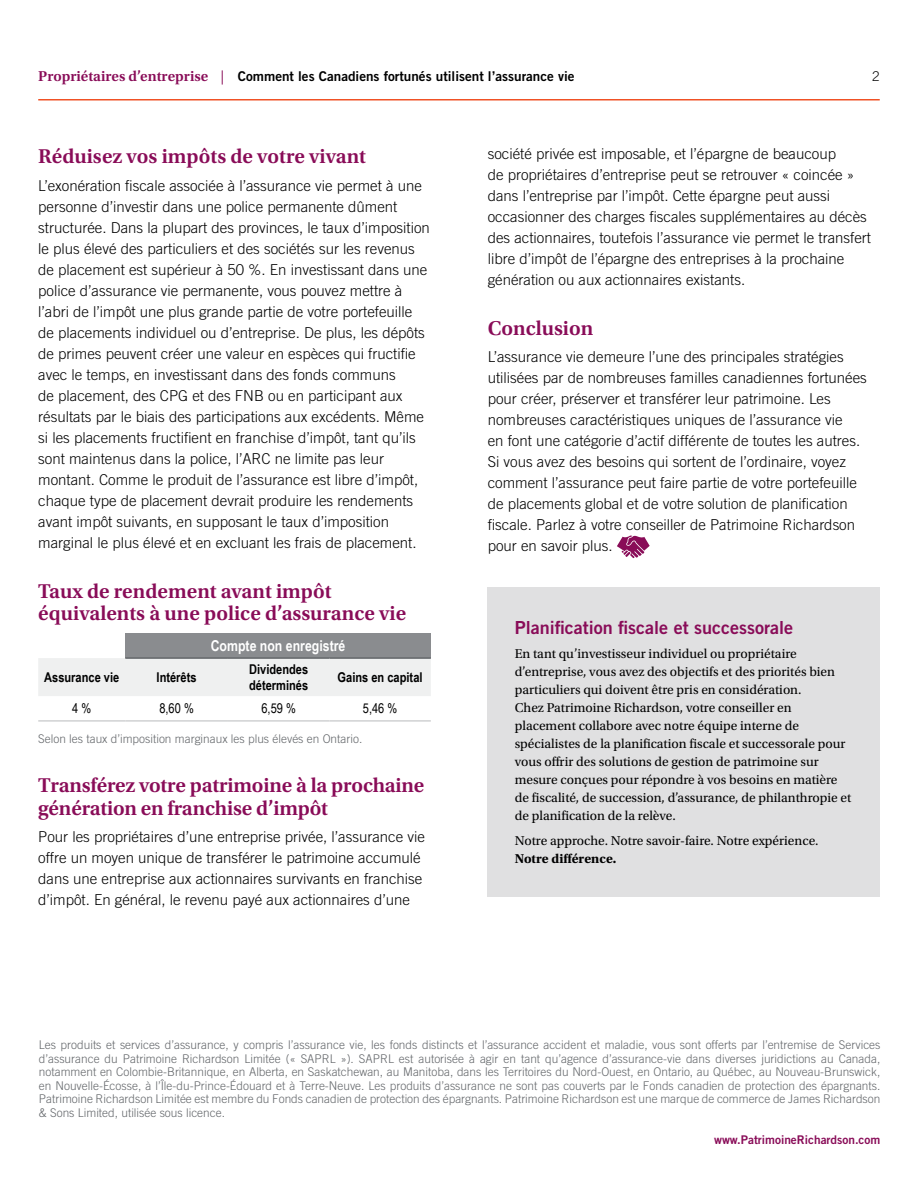
<style>
.page{position:relative;width:918px;height:1188px;background:#fff}
.page>*{position:absolute;margin:0;border:0;box-sizing:border-box;transform-origin:0 0}
.t1{font:600 21px/22.5px "Utopia Std";color:#890c58}
.t2{font:18px "Trade Gothic LT Std Bd 2";color:#890c58}
.t3{font:300 15px/21px "Trade Gothic LT Std";color:#000}
.t4{font:700 15px "Arial Narrow";color:#fff}
.t5{font:13.5px/18px "Utopia Std";color:#000}
.t6{font:13.5px "Trade Gothic LT Std Bd 2";color:#000}
.t7{font:700 13.5px/16.2px "Arial Narrow";color:#000}
.t8{font:13.5px "Arial Narrow";color:#000}
.t9{font:700 13.5px "Utopia Std";color:#000}
.t10{font:300 13.5px "Trade Gothic LT Std";color:#000}
.t11{font:300 12px/13.5px "Trade Gothic LT Std";color:#63666a;text-align:justify}
.t12{font:12px "Trade Gothic LT Std Bd 2";color:#890c58}
.s1{font-family:"Utopia Std";font-weight:600;font-size:15px;color:#890c58}
.s2{font-family:"Utopia Std";font-size:15px;color:#890c58}
</style>
<div class="page">
<hr style="left:38px;top:99px;width:842px;height:1px;background:#f05125">
<div style="left:125px;top:633px;width:306px;height:25px;background:#8a8c8f"></div>
<div style="left:38px;top:658px;width:393px;height:38px;background:#eff0f0"></div>
<hr style="left:38px;top:720px;width:87px;height:2px;background:#d0d1d2">
<hr style="left:125px;top:720px;width:103px;height:2px;background:#d0d1d2">
<hr style="left:228px;top:720px;width:101px;height:2px;background:#d0d1d2">
<hr style="left:329px;top:720px;width:102px;height:2px;background:#d0d1d2">
<hr style="left:125px;top:657px;width:103px;height:2px;background:#63666a">
<hr style="left:228px;top:657px;width:101px;height:2px;background:#63666a">
<hr style="left:329px;top:657px;width:102px;height:2px;background:#63666a">
<svg style="left:617px;top:535px;width:33px;height:23px"></svg>
<div style="left:488px;top:587px;width:392px;height:310px;background:#e0e0e1"></div>
<p class="t6" style="left:38px;top:68px;width:538px"><span class="s1">Propriétaires d’entreprise</span> <span class="s2">|</span> Comment les Canadiens fortunés utilisent l’assurance vie</p>
<p class="t10" style="left:872px;top:68px;width:9px">2</p>
<h1 class="t1" style="left:38px;top:146px;width:329px">Réduisez vos impôts de votre vivant</h1>
<p class="t3" style="left:38px;top:175px;width:393px">L’exonération fiscale associée à l’assurance vie permet à une personne d’investir dans une police permanente dûment structurée. Dans la plupart des provinces, le taux d’imposition le plus élevé des particuliers et des sociétés sur les revenus de placement est supérieur à 50 %. En investissant dans une police d’assurance vie permanente, vous pouvez mettre à l’abri de l’impôt une plus grande partie de votre portefeuille de placements individuel ou d’entreprise. De plus, les dépôts de primes peuvent créer une valeur en espèces qui fructifie avec le temps, en investissant dans des fonds communs<br>de placement, des CPG et des FNB ou en participant aux résultats par le biais des participations aux excédents. Même si les placements fructifient en franchise d’impôt, tant qu’ils sont maintenus dans la police, l’ARC ne limite pas leur montant. Comme le produit de l’assurance est libre d’impôt, chaque type de placement devrait produire les rendements avant impôt suivants, en supposant le taux d’imposition marginal le plus élevé et en excluant les frais de placement.</p>
<h1 class="t1" style="left:38px;top:580px;width:370px">Taux de rendement avant impôt équivalents à une police d’assurance vie</h1>
<p class="t4" style="left:211px;top:634px;width:136px">Compte non enregistré</p>
<p class="t7" style="left:44px;top:668px;width:77px">Assurance vie</p>
<p class="t7" style="left:157px;top:668px;width:41px">Intérêts</p>
<p class="t7" style="left:249px;top:660px;width:61px">Dividendes déterminés</p>
<p class="t7" style="left:338px;top:668px;width:86px">Gains en capital</p>
<p class="t8" style="left:72px;top:699px;width:21px">4 %</p>
<p class="t8" style="left:159px;top:699px;width:36px">8,60 %</p>
<p class="t8" style="left:261px;top:699px;width:36px">6,59 %</p>
<p class="t8" style="left:363px;top:699px;width:36px">5,46 %</p>
<p class="t11" style="left:38px;top:731px;width:326px">Selon les taux d’imposition marginaux les plus élevés en Ontario.</p>
<h1 class="t1" style="left:38px;top:774px;width:388px">Transférez votre patrimoine à la prochaine génération en franchise d’impôt</h1>
<p class="t3" style="left:38px;top:826px;width:388px">Pour les propriétaires d’une entreprise privée, l’assurance vie offre un moyen unique de transférer le patrimoine accumulé dans une entreprise aux actionnaires survivants en franchise d’impôt. En général, le revenu payé aux actionnaires d’une</p>
<p class="t3" style="left:488px;top:143px;width:385px">société privée est imposable, et l’épargne de beaucoup<br>de propriétaires d’entreprise peut se retrouver « coincée » dans l’entreprise par l’impôt. Cette épargne peut aussi occasionner des charges fiscales supplémentaires au décès des actionnaires, toutefois l’assurance vie permet le transfert libre d’impôt de l’épargne des entreprises à la prochaine génération ou aux actionnaires existants.</p>
<h1 class="t1" style="left:488px;top:317px;width:107px">Conclusion</h1>
<p class="t3" style="left:488px;top:346px;width:381px">L’assurance vie demeure l’une des principales stratégies utilisées par de nombreuses familles canadiennes fortunées pour créer, préserver et transférer leur patrimoine. Les nombreuses caractéristiques uniques de l’assurance vie<br>en font une catégorie d’actif différente de toutes les autres.<br>Si vous avez des besoins qui sortent de l’ordinaire, voyez comment l’assurance peut faire partie de votre portefeuille de placements global et de votre solution de planification fiscale. Parlez à votre conseiller de Patrimoine Richardson pour en savoir plus.</p>
<p class="t2" style="left:515px;top:616px;width:280px">Planification fiscale et successorale</p>
<p class="t5" style="left:515px;top:645px;width:338px">En tant qu’investisseur individuel ou propriétaire d’entreprise, vous avez des objectifs et des priorités bien particuliers qui doivent être pris en considération.<br>Chez Patrimoine Richardson, votre conseiller en placement collabore avec notre équipe interne de spécialistes de la planification fiscale et successorale pour vous offrir des solutions de gestion de patrimoine sur mesure conçues pour répondre à vos besoins en matière de fiscalité, de succession, d’assurance, de philanthropie et de planification de la relève.</p>
<p class="t5" style="left:515px;top:832px;width:305px">Notre approche. Notre savoir-faire. Notre expérience.</p>
<p class="t9" style="left:515px;top:851px;width:103px">Notre différence.</p>
<p class="t11" style="left:39px;top:1038px;width:843px">Les produits et services d’assurance, y compris l’assurance vie, les fonds distincts et l’assurance accident et maladie, vous sont offerts par l’entremise de Services d’assurance du Patrimoine Richardson Limitée (« SAPRL »). SAPRL est autorisée à agir en tant qu’agence d’assurance-vie dans diverses juridictions au Canada, notamment en Colombie-Britannique, en Alberta, en Saskatchewan, au Manitoba, dans les Territoires du Nord-Ouest, en Ontario, au Québec, au Nouveau-Brunswick, en Nouvelle-Écosse, à l’Île-du-Prince-Édouard et à Terre-Neuve. Les produits d’assurance ne sont pas couverts par le Fonds canadien de protection des épargnants.<br>Patrimoine Richardson Limitée est membre du Fonds canadien de protection des épargnants. Patrimoine Richardson est une marque de commerce de James Richardson &amp; Sons Limited, utilisée sous licence.</p>
<p class="t12" style="left:714px;top:1132px;width:168px">www.PatrimoineRichardson.com</p>
</div>
